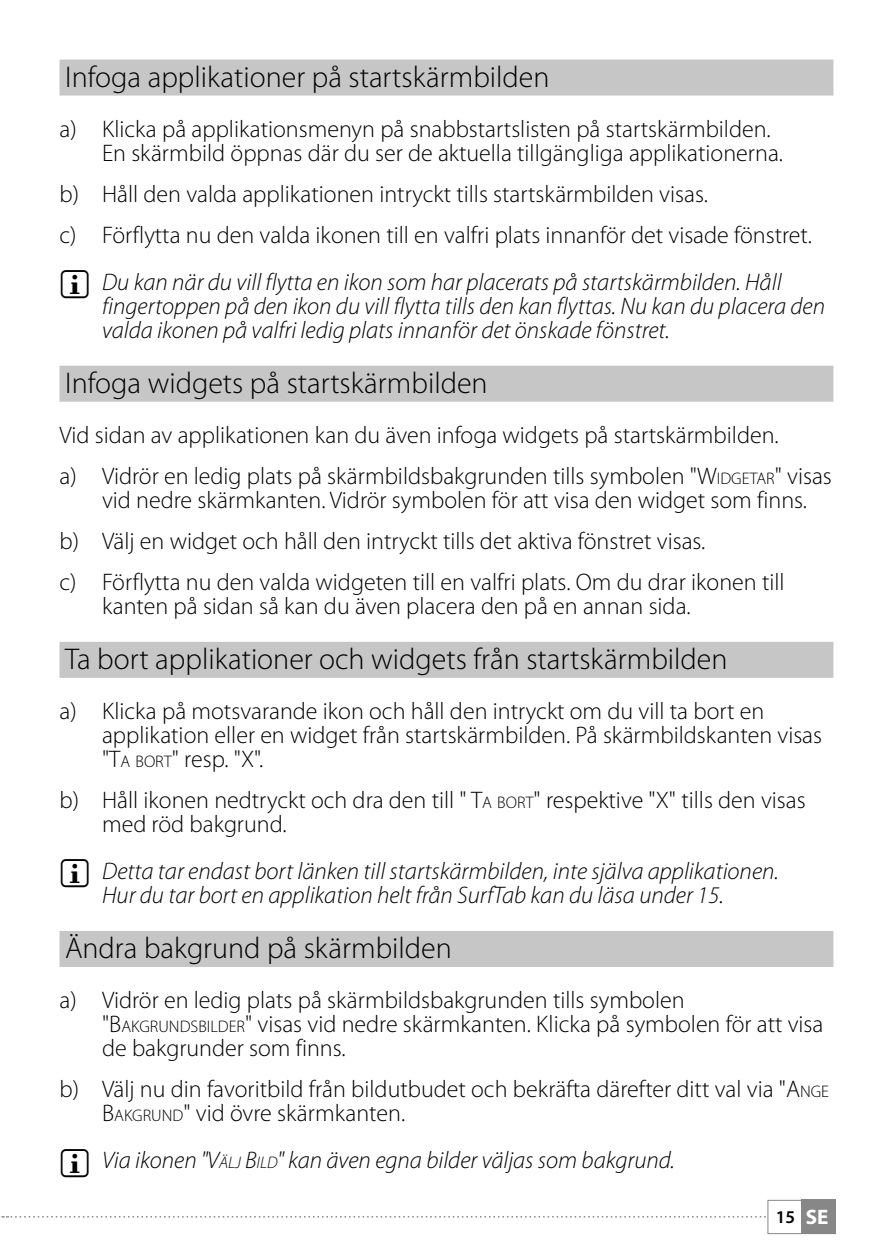
<style>
.page{position:relative;width:893px;height:1259px;background:#fff}
.page>*{position:absolute;margin:0;border:0;box-sizing:border-box;transform-origin:0 0}
.t1{font:300 30px "Myriad Pro";color:#000}
.t2{font:300 24px/24px "Myriad Pro";color:#000}
.t3{font:italic 300 24px/24px "Myriad Pro";color:#000}
.t4{font:600 18px "Myriad Pro";color:#000}
.s1{font-style:inherit}
.s2{font-size:16.8px}
.s3{font-weight:700;font-size:21px;color:#fff}
</style>
<div class="page">
<div style="left:801px;top:1200px;width:35px;height:34px;background:#878787"></div>
<div style="left:767px;top:1200px;width:69px;height:34px;border:1px solid #878787"></div>
<svg style="left:1px;top:1216px;width:765px;height:1px"></svg>
<div style="left:60px;top:60px;width:773px;height:36px;background:#c6c6c6"></div>
<div style="left:60px;top:366px;width:773px;height:36px;background:#c6c6c6"></div>
<div style="left:60px;top:642px;width:773px;height:36px;background:#c6c6c6"></div>
<div style="left:60px;top:931px;width:773px;height:36px;background:#c6c6c6"></div>
<p class="t1" style="left:65px;top:61px;width:486px">Infoga applikationer på startskärmbilden</p>
<p class="t2" style="left:102px;top:117px;width:682px;text-indent:-43px">a) Klicka på applikationsmenyn på snabbstartslisten på startskärmbilden.<br>En skärmbild öppnas där du ser de aktuella tillgängliga applikationerna.</p>
<p class="t2" style="left:60px;top:173px;width:754px;line-height:41.1px">b) Håll den valda applikationen intryckt tills startskärmbilden visas.<br>c) Förflytta nu den valda ikonen till en valfri plats innanför det visade fönstret.</p>
<p class="t3" style="left:102px;top:270px;width:724px">Du kan när du vill flytta en ikon som har placerats på startskärmbilden. Håll fingertoppen på den ikon du vill flytta tills den kan flyttas. Nu kan du placera den valda ikonen på valfri ledig plats innanför det önskade fönstret.</p>
<p class="t1" style="left:65px;top:367px;width:424px">Infoga widgets på startskärmbilden</p>
<p class="t2" style="left:60px;top:414px;width:774px;line-height:41.1px">Vid sidan av applikationen kan du även infoga widgets på startskärmbilden.<br>a) Vidrör en ledig plats på skärmbildsbakgrunden tills symbolen "<span class="s1">W</span><span class="s2">IDGETAR</span>" visas</p>
<p class="t2" style="left:60px;top:479px;width:749px;line-height:41.1px;text-indent:43px">vid nedre skärmkanten. Vidrör symbolen för att visa den widget som finns. b) Välj en widget och håll den intryckt tills det aktiva fönstret visas.<br>c) Förflytta nu den valda widgeten till en valfri plats. Om du drar ikonen till</p>
<p class="t2" style="left:102px;top:594px;width:590px">kanten på sidan så kan du även placera den på en annan sida.</p>
<p class="t1" style="left:65px;top:643px;width:664px">Ta bort applikationer och widgets från startskärmbilden</p>
<p class="t2" style="left:102px;top:699px;width:722px;text-indent:-43px">a) Klicka på motsvarande ikon och håll den intryckt om du vill ta bort en applikation eller en widget från startskärmbilden. På skärmbildskanten visas "<span class="s1">T</span><span class="s2">A BORT</span>" resp. "<span class="s1">X</span>".</p>
<p class="t2" style="left:102px;top:788px;width:705px;text-indent:-43px">b) Håll ikonen nedtryckt och dra den till " <span class="s1">T</span><span class="s2">A BORT</span>" respektive "<span class="s1">X</span>" tills den visas med röd bakgrund.</p>
<p class="t3" style="left:102px;top:859px;width:678px">Detta tar endast bort länken till startskärmbilden, inte själva applikationen.<br>Hur du tar bort en applikation helt från SurfTab kan du läsa under 15.</p>
<p class="t1" style="left:65px;top:932px;width:388px">Ändra bakgrund på skärmbilden</p>
<p class="t2" style="left:102px;top:988px;width:723px;text-indent:-43px">a) Vidrör en ledig plats på skärmbildsbakgrunden tills symbolen "<span class="s1">B</span><span class="s2">AKGRUNDSBILDER</span>" visas vid nedre skärmkanten. Klicka på symbolen för att visa de bakgrunder som finns.</p>
<p class="t2" style="left:102px;top:1077px;width:729px;text-indent:-43px">b) Välj nu din favoritbild från bildutbudet och bekräfta därefter ditt val via "<span class="s1">A</span><span class="s2">NGE<br></span><span class="s1">B</span><span class="s2">AKGRUND</span>" vid övre skärmkanten.</p>
<p class="t3" style="left:102px;top:1148px;width:574px">Via ikonen "<span class="s1">V</span><span class="s2">älj</span> <span class="s1">B</span><span class="s2">ild</span>" kan även egna bilder väljas som bakgrund.</p>
<p class="t4" style="left:776px;top:1206px;width:54px">15 <span class="s3">SE</span></p>
</div>
